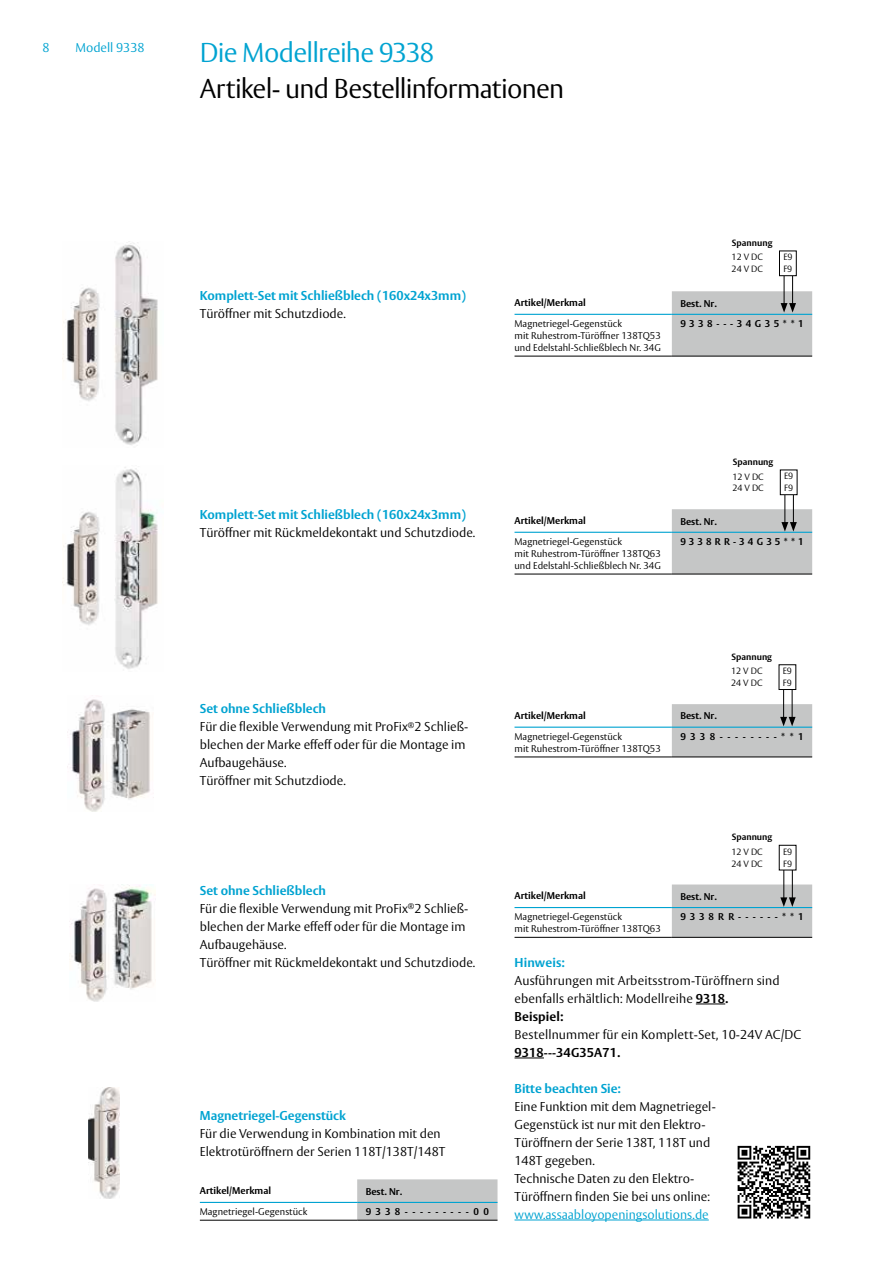
<style>
.page{position:relative;width:893px;height:1263px;background:#fff}
.page>*{position:absolute;margin:0;border:0;box-sizing:border-box;transform-origin:0 0}
.t1{font:300 27px "ASSA Vesta";letter-spacing:-.025em;color:#000}
.t2{font:300 27px "ASSA Vesta";letter-spacing:-.03em;color:#00a3d1}
.t3{font:300 12.75px/18px "ASSA Vesta";color:#000}
.t4{font:700 12.75px "ASSA Vesta";color:#00a3d1}
.t5{font:300 12.75px "ASSA Vesta";color:#00a3d1}
.t6{font:700 12.75px "ASSA Vesta";letter-spacing:.01em;color:#000}
.t7{font:300 9.75px/12px "ASSA Vesta";color:#000}
.t8{font:700 9.75px "ASSA Vesta";color:#000}
.t9{font:700 9.75px "ASSA Vesta";letter-spacing:.355em;color:#000}
.t10{font:700 9.75px "ASSA Vesta";letter-spacing:.33em;color:#000}
.t11{font:300 9px/11.9px "ASSA Vesta";color:#000}
.t12{font:700 9px "ASSA Vesta";color:#000}
.s1{font-weight:700;color:#00a3d1}
.s2{font-weight:700}
</style>
<div class="page">
<img style="left:88px;top:1087px;width:31px;height:111px">
<img style="left:70px;top:699px;width:80px;height:113px">
<img style="left:70px;top:885px;width:86px;height:116px">
<img style="left:62px;top:242px;width:96px;height:203px">
<img style="left:62px;top:467px;width:96px;height:202px">
<hr style="left:514px;top:757px;width:158px;height:1px;background:#000">
<hr style="left:672px;top:757px;width:140px;height:1px;background:#000">
<hr style="left:514px;top:727px;width:158px;height:1px;background:#00a3d1">
<hr style="left:514px;top:937px;width:158px;height:1px;background:#000">
<hr style="left:672px;top:937px;width:140px;height:1px;background:#000">
<hr style="left:514px;top:907px;width:158px;height:1px;background:#00a3d1">
<hr style="left:514px;top:356px;width:158px;height:1px;background:#000">
<hr style="left:672px;top:356px;width:140px;height:1px;background:#000">
<hr style="left:514px;top:314px;width:158px;height:1px;background:#00a3d1">
<hr style="left:514px;top:574px;width:158px;height:1px;background:#000">
<hr style="left:672px;top:574px;width:140px;height:1px;background:#000">
<hr style="left:514px;top:532px;width:158px;height:1px;background:#00a3d1">
<svg style="left:672px;top:276px;width:140px;height:80px"></svg>
<div style="left:779px;top:251px;width:18px;height:25px;border:1px solid #000"></div>
<svg style="left:672px;top:470px;width:140px;height:104px"></svg>
<div style="left:780px;top:470px;width:17px;height:25px;border:1px solid #000"></div>
<hr style="left:783px;top:689px;width:1px;height:30px;background:#000">
<hr style="left:792px;top:687px;width:1px;height:32px;background:#000">
<svg style="left:672px;top:704px;width:140px;height:53px;background:#bcc0c1"></svg>
<hr style="left:783px;top:870px;width:1px;height:30px;background:#000">
<hr style="left:792px;top:868px;width:1px;height:32px;background:#000">
<svg style="left:672px;top:884px;width:140px;height:53px;background:#bec2c3"></svg>
<svg style="left:357px;top:1179px;width:140px;height:41px;background:#c3c5c5"></svg>
<hr style="left:200px;top:1220px;width:157px;height:1px;background:#000">
<hr style="left:357px;top:1220px;width:140px;height:1px;background:#000">
<hr style="left:200px;top:1202px;width:157px;height:1px;background:#00a3d1">
<hr style="left:357px;top:1202px;width:140px;height:1px;background:#00a3d1">
<svg style="left:696px;top:1004px;width:29px;height:1px"></svg>
<hr style="left:514px;top:1058px;width:30px;height:1px;background:#000">
<hr style="left:514px;top:1220px;width:195px;height:1px;background:#00a3d1">
<svg style="left:737px;top:1145px;width:74px;height:74px"></svg>
<svg style="left:738px;top:1146px;width:72px;height:72px"></svg>
<p class="t5" style="left:43px;top:40px;width:9px">8</p>
<p class="t5" style="left:75px;top:40px;width:71px">Modell 9338</p>
<h1 class="t2" style="left:200px;top:36px;width:236px">Die Modellreihe 9338</h1>
<h1 class="t1" style="left:200px;top:72px;width:366px">Artikel- und Bestellinformationen</h1>
<p class="t4" style="left:200px;top:288px;width:268px">Komplett-Set mit Schließblech (160x24x3mm)</p>
<p class="t3" style="left:200px;top:305px;width:147px">Türöffner mit Schutzdiode.</p>
<p class="t12" style="left:732px;top:237px;width:42px">Spannung</p>
<p class="t11" style="left:732px;top:252px;width:33px">12 V DC<br>24 V DC</p>
<p class="t11" style="left:783px;top:252px;width:11px">E9<br>F9</p>
<p class="t8" style="left:514px;top:296px;width:73px">Artikel/Merkmal</p>
<p class="t8" style="left:680px;top:297px;width:38px">Best. Nr.</p>
<p class="t7" style="left:514px;top:318px;width:148px">Magnetriegel-Gegenstück<br>mit Ruhestrom-Türöffner 138TQ53 und Edelstahl-Schließblech Nr. 34G</p>
<p class="t9" style="left:680px;top:317px;width:125px">9338---34G35**1</p>
<p class="t4" style="left:200px;top:507px;width:268px">Komplett-Set mit Schließblech (160x24x3mm)</p>
<p class="t3" style="left:200px;top:524px;width:277px">Türöffner mit Rückmeldekontakt und Schutzdiode.</p>
<p class="t12" style="left:733px;top:456px;width:42px">Spannung</p>
<p class="t11" style="left:732px;top:471px;width:33px">12 V DC<br>24 V DC</p>
<p class="t11" style="left:784px;top:471px;width:11px">E9<br>F9</p>
<p class="t8" style="left:514px;top:514px;width:73px">Artikel/Merkmal</p>
<p class="t8" style="left:680px;top:515px;width:38px">Best. Nr.</p>
<p class="t7" style="left:514px;top:536px;width:148px">Magnetriegel-Gegenstück<br>mit Ruhestrom-Türöffner 138TQ63 und Edelstahl-Schließblech Nr. 34G</p>
<p class="t10" style="left:680px;top:535px;width:125px">9338RR-34G35**1</p>
<p class="t3" style="left:200px;top:700px;width:270px"><span class="s1">Set ohne Schließblech<br></span>Für die flexible Verwendung mit ProFix<sup>®</sup>2 Schließ&shy;blechen der Marke effeff oder für die Montage im Aufbaugehäuse.<br>Türöffner mit Schutzdiode.</p>
<p class="t3" style="left:200px;top:882px;width:277px"><span class="s1">Set ohne Schließblech<br></span>Für die flexible Verwendung mit ProFix<sup>®</sup>2 Schließ&shy;blechen der Marke effeff oder für die Montage im Aufbaugehäuse.<br>Türöffner mit Rückmeldekontakt und Schutzdiode.</p>
<p class="t4" style="left:200px;top:1108px;width:148px">Magnetriegel-Gegenstück</p>
<p class="t3" style="left:200px;top:1125px;width:247px">Für die Verwendung in Kombination mit den<br>Elektrotüröffnern der Serien 118T/138T/148T</p>
<p class="t8" style="left:200px;top:1184px;width:73px">Artikel/Merkmal</p>
<p class="t8" style="left:366px;top:1185px;width:38px">Best. Nr.</p>
<p class="t7" style="left:200px;top:1206px;width:109px">Magnetriegel-Gegenstück</p>
<p class="t8" style="left:366px;top:1205px;width:125px">9338---------00</p>
<p class="t12" style="left:731px;top:651px;width:42px">Spannung</p>
<p class="t11" style="left:731px;top:666px;width:33px">12 V DC<br>24 V DC</p>
<p class="t11" style="left:783px;top:665px;width:11px">E9<br>F9</p>
<p class="t8" style="left:514px;top:709px;width:73px">Artikel/Merkmal</p>
<p class="t8" style="left:680px;top:710px;width:38px">Best. Nr.</p>
<p class="t7" style="left:514px;top:731px;width:148px">Magnetriegel-Gegenstück<br>mit Ruhestrom-Türöffner 138TQ53</p>
<p class="t8" style="left:680px;top:730px;width:125px">9338--------**1</p>
<p class="t12" style="left:732px;top:831px;width:42px">Spannung</p>
<p class="t11" style="left:731px;top:846px;width:33px">12 V DC<br>24 V DC</p>
<p class="t11" style="left:783px;top:846px;width:11px">E9<br>F9</p>
<p class="t8" style="left:514px;top:890px;width:73px">Artikel/Merkmal</p>
<p class="t8" style="left:680px;top:890px;width:38px">Best. Nr.</p>
<p class="t7" style="left:514px;top:911px;width:148px">Magnetriegel-Gegenstück<br>mit Ruhestrom-Türöffner 138TQ63</p>
<p class="t8" style="left:680px;top:911px;width:125px">9338RR------**1</p>
<p class="t4" style="left:514px;top:954px;width:52px">Hinweis:</p>
<p class="t3" style="left:514px;top:972px;width:267px">Ausführungen mit Arbeitsstrom-Türöffnern sind ebenfalls erhältlich: Modellreihe <span class="s2">9318.<br>Beispiel:</span></p>
<p class="t3" style="left:514px;top:1026px;width:288px">Bestellnummer für ein Komplett-Set, 10-24V AC/DC</p>
<p class="t6" style="left:514px;top:1044px;width:107px">9318---34G35A71.</p>
<p class="t4" style="left:514px;top:1080px;width:108px">Bitte beachten Sie:</p>
<p class="t3" style="left:514px;top:1098px;width:203px">Eine Funktion mit dem Magnetriegel-<br>Gegenstück ist nur mit den Elektro-<br>Türöffnern der Serie 138T, 118T und<br>148T gegeben.<br>Technische Daten zu den Elektro-<br>Türöffnern finden Sie bei uns online:</p>
<p class="t5" style="left:514px;top:1206px;width:196px">www.assaabloyopeningsolutions.de</p>
</div>
